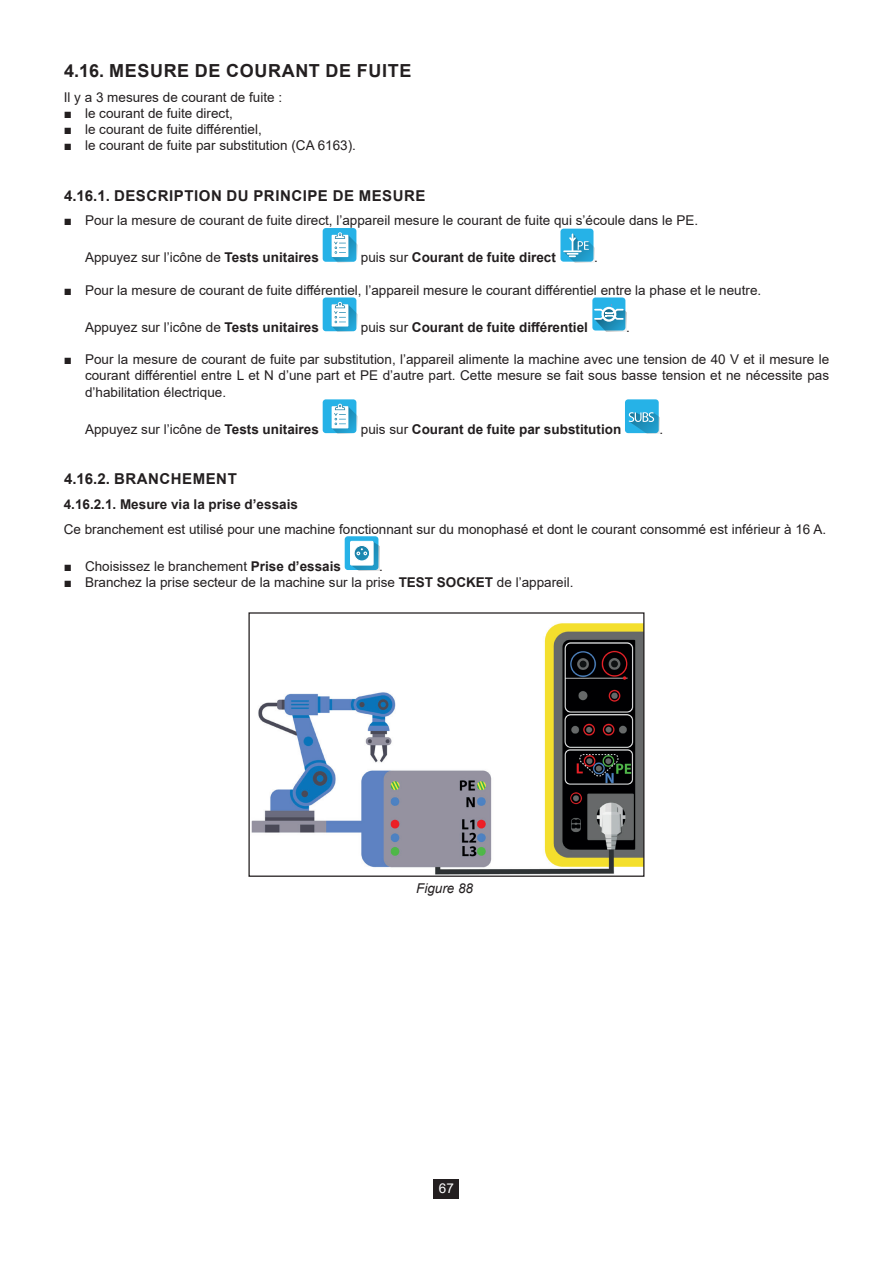
<style>
.page{position:relative;width:893px;height:1263px;background:#fff}
.page>*{position:absolute;margin:0;border:0;box-sizing:border-box;transform-origin:0 0}
.t1{font:700 18px "Arial";letter-spacing:.035em;color:#231f20}
.t2{font:700 15px "Arial";letter-spacing:.035em;color:#231f20}
.t3{font:13.5px/16.2px "Arial";color:#231f20;text-align:justify}
.t4{font:700 13.5px "Arial";color:#231f20}
.t5{font:italic 13.5px "Arial";color:#231f20}
.t6{font:13.5px "Arial";color:#fff}
.s1{font-weight:700}
.s2{font-weight:400}
</style>
<div class="page">
<div style="left:434px;top:1179px;width:25px;height:19px;background:#231f20"></div>
<div style="left:323px;top:228px;width:33px;height:34px;background:#26b2e7;border-radius:3px"></div>
<svg style="left:332px;top:232px;width:25px;height:30px"></svg>
<div style="left:560px;top:229px;width:33px;height:33px;background:#26b2e7;border-radius:3px"></div>
<svg style="left:564px;top:234px;width:30px;height:28px"></svg>
<div style="left:323px;top:297px;width:33px;height:34px;background:#26b2e7;border-radius:3px"></div>
<svg style="left:332px;top:302px;width:25px;height:30px"></svg>
<div style="left:592px;top:297px;width:33px;height:33px;background:#26b2e7;border-radius:3px"></div>
<svg style="left:593px;top:305px;width:33px;height:26px"></svg>
<div style="left:323px;top:399px;width:33px;height:34px;background:#26b2e7;border-radius:3px"></div>
<svg style="left:332px;top:404px;width:25px;height:30px"></svg>
<div style="left:625px;top:399px;width:34px;height:34px;background:#26b2e7;border-radius:3px"></div>
<svg style="left:629px;top:412px;width:30px;height:22px"></svg>
<div style="left:345px;top:536px;width:33px;height:34px;background:#26b2e7;border-radius:3px"></div>
<svg style="left:350px;top:541px;width:29px;height:30px"></svg>
<img style="left:251px;top:623px;width:391px;height:252px">
<div style="left:248px;top:612px;width:396px;height:265px;border:1px solid #231f20"></div>
<h1 class="t1" style="left:64px;top:58px;width:349px">4.16. MESURE DE COURANT DE FUITE</h1>
<p class="t3" style="left:64px;top:89px;width:220px">Il y a 3 mesures de courant de fuite :</p>
<p class="t3" style="left:64px;top:105px;width:171px">■ le courant de fuite direct,</p>
<p class="t3" style="left:64px;top:121px;width:200px">■ le courant de fuite différentiel,</p>
<p class="t3" style="left:64px;top:137px;width:294px">■ le courant de fuite par substitution (CA 6163).</p>
<p class="t2" style="left:64px;top:185px;width:363px">4.16.1. DESCRIPTION DU PRINCIPE DE MESURE</p>
<p class="t3" style="left:64px;top:212px;width:636px">■ Pour la mesure de courant de fuite direct, l’appareil mesure le courant de fuite qui s’écoule dans le PE.</p>
<p class="t3" style="left:85px;top:249px;width:235px">Appuyez sur l’icône de <span class="s1">Tests unitaires</span></p>
<p class="t4" style="left:361px;top:248px;width:197px"><span class="s2">puis sur</span> Courant de fuite direct</p>
<p class="t3" style="left:594px;top:249px;width:5px">.</p>
<p class="t3" style="left:64px;top:282px;width:699px">■ Pour la mesure de courant de fuite différentiel, l’appareil mesure le courant différentiel entre la phase et le neutre.</p>
<p class="t3" style="left:85px;top:319px;width:235px">Appuyez sur l’icône de <span class="s1">Tests unitaires</span></p>
<p class="t4" style="left:361px;top:318px;width:228px"><span class="s2">puis sur</span> Courant de fuite différentiel</p>
<p class="t3" style="left:626px;top:319px;width:5px">.</p>
<p class="t3" style="left:85px;top:351px;width:746px;text-indent:-21px">■ Pour la mesure de courant de fuite par substitution, l’appareil alimente la machine avec une tension de 40 V et il mesure le courant différentiel entre L et N d’une part et PE d’autre part. Cette mesure se fait sous basse tension et ne nécessite pas d’habilitation électrique.</p>
<p class="t3" style="left:85px;top:421px;width:235px">Appuyez sur l’icône de <span class="s1">Tests unitaires</span></p>
<p class="t4" style="left:361px;top:419px;width:262px"><span class="s2">puis sur</span> Courant de fuite par substitution</p>
<p class="t3" style="left:659px;top:421px;width:5px">.</p>
<p class="t2" style="left:64px;top:468px;width:174px">4.16.2. BRANCHEMENT</p>
<p class="t4" style="left:64px;top:495px;width:236px">4.16.2.1. Mesure via la prise d’essais</p>
<p class="t3" style="left:64px;top:521px;width:764px">Ce branchement est utilisé pour une machine fonctionnant sur du monophasé et dont le courant consommé est inférieur à 16 A.</p>
<p class="t3" style="left:64px;top:558px;width:279px">■ Choisissez le branchement <span class="s1">Prise d’essais</span></p>
<p class="t3" style="left:379px;top:558px;width:5px">.</p>
<p class="t3" style="left:64px;top:574px;width:511px">■ Branchez la prise secteur de la machine sur la prise <span class="s1">TEST SOCKET</span> de l’appareil.</p>
<p class="t5" style="left:416px;top:880px;width:59px">Figure 88</p>
<p class="t6" style="left:439px;top:1179px;width:17px">67</p>
</div>
